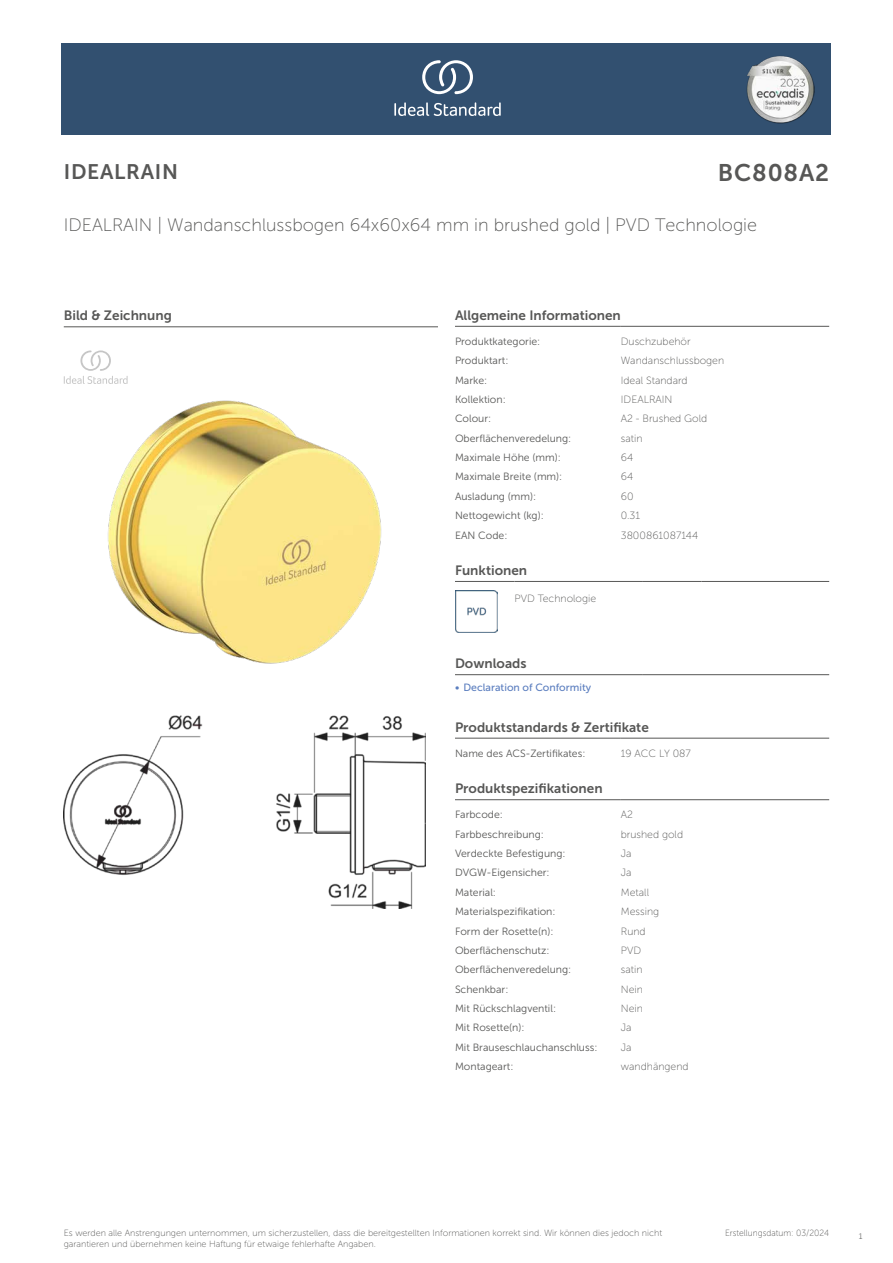
<style>
.page{position:relative;width:893px;height:1263px;background:#fff}
.page>*{position:absolute;margin:0;border:0;box-sizing:border-box;transform-origin:0 0}
.t1{font:24px "Museo Sans 700";letter-spacing:.035em;color:#575756}
.t2{font:21px "Museo Sans 700";letter-spacing:.035em;color:#575756}
.t3{font:18px "Museo Sans 100";color:#575756}
.t4{font:13.5px "Museo Sans 700";color:#575756}
.t5{font:10.5px "Museo Sans 300";color:#575756}
.t6{font:10.5px "Museo Sans 100";color:#575756}
.t7{font:10.5px "Museo Sans 500";color:#5b7ebf}
.t8{font:9px/10.8px "Museo Sans 100";color:#575756}
.t9{font:9px "Museo Sans 100";color:#575756;scale:.95 1}
.t10{font:300 9px "Calibri";color:#575756;scale:.95 1}
</style>
<div class="page">
<div style="left:62px;top:43px;width:769px;height:91px;background:#325070"></div>
<hr style="left:455px;top:326px;width:166px;height:1px;background:#575756">
<hr style="left:621px;top:326px;width:208px;height:1px;background:#575756">
<hr style="left:455px;top:581px;width:59px;height:1px;background:#575756">
<hr style="left:514px;top:581px;width:128px;height:1px;background:#575756">
<hr style="left:642px;top:581px;width:60px;height:1px;background:#575756">
<hr style="left:702px;top:581px;width:127px;height:1px;background:#575756">
<img style="left:455px;top:590px;width:42px;height:43px">
<hr style="left:455px;top:674px;width:187px;height:1px;background:#575756">
<hr style="left:642px;top:674px;width:187px;height:1px;background:#575756">
<hr style="left:455px;top:738px;width:166px;height:1px;background:#575756">
<hr style="left:621px;top:738px;width:208px;height:1px;background:#575756">
<hr style="left:455px;top:799px;width:166px;height:1px;background:#575756">
<hr style="left:621px;top:799px;width:208px;height:1px;background:#575756">
<img style="left:64px;top:715px;width:361px;height:194px">
<hr style="left:64px;top:327px;width:374px;height:1px;background:#575756">
<svg style="left:64px;top:350px;width:64px;height:34px"></svg>
<img style="left:107px;top:400px;width:275px;height:264px">
<svg style="left:394px;top:102px;width:107px;height:14px"></svg>
<svg style="left:422px;top:60px;width:51px;height:34px"></svg>
<img style="left:746px;top:56px;width:68px;height:67px">
<h2 class="t2" style="left:64px;top:160px;width:116px">IDEALRAIN</h2>
<h1 class="t1" style="left:718px;top:160px;width:113px">BC808A2</h1>
<h3 class="t3" style="left:64px;top:215px;width:695px">IDEALRAIN | Wandanschlussbogen 64x60x64 mm in brushed gold | PVD Technologie</h3>
<p class="t4" style="left:64px;top:308px;width:110px">Bild &amp; Zeichnung</p>
<p class="t4" style="left:455px;top:308px;width:167px">Allgemeine Informationen</p>
<p class="t5" style="left:455px;top:336px;width:87px">Produktkategorie:</p>
<p class="t6" style="left:621px;top:336px;width:71px">Duschzubehör</p>
<p class="t5" style="left:455px;top:355px;width:55px">Produktart:</p>
<p class="t6" style="left:621px;top:355px;width:105px">Wandanschlussbogen</p>
<p class="t5" style="left:455px;top:374px;width:34px">Marke:</p>
<p class="t6" style="left:621px;top:374px;width:68px">Ideal Standard</p>
<p class="t5" style="left:455px;top:394px;width:52px">Kollektion:</p>
<p class="t6" style="left:621px;top:394px;width:53px">IDEALRAIN</p>
<p class="t5" style="left:455px;top:413px;width:38px">Colour:</p>
<p class="t6" style="left:621px;top:413px;width:88px">A2 - Brushed Gold</p>
<p class="t5" style="left:455px;top:432px;width:118px">Oberflächenveredelung:</p>
<p class="t6" style="left:621px;top:433px;width:23px">satin</p>
<p class="t5" style="left:455px;top:452px;width:107px">Maximale Höhe (mm):</p>
<p class="t6" style="left:621px;top:452px;width:14px">64</p>
<p class="t5" style="left:455px;top:471px;width:109px">Maximale Breite (mm):</p>
<p class="t6" style="left:621px;top:471px;width:14px">64</p>
<p class="t5" style="left:455px;top:491px;width:83px">Ausladung (mm):</p>
<p class="t6" style="left:621px;top:491px;width:14px">60</p>
<p class="t5" style="left:455px;top:510px;width:90px">Nettogewicht (kg):</p>
<p class="t6" style="left:621px;top:510px;width:21px">0.31</p>
<p class="t5" style="left:455px;top:529px;width:54px">EAN Code:</p>
<p class="t6" style="left:621px;top:529px;width:79px">3800861087144</p>
<p class="t4" style="left:455px;top:563px;width:74px">Funktionen</p>
<p class="t6" style="left:514px;top:593px;width:83px">PVD Technologie</p>
<p class="t4" style="left:455px;top:656px;width:73px">Downloads</p>
<p class="t7" style="left:455px;top:682px;width:138px">• Declaration of Conformity</p>
<p class="t4" style="left:455px;top:720px;width:195px">Produktstandards &amp; Zertifikate</p>
<p class="t5" style="left:455px;top:747px;width:132px">Name des ACS-Zertifikates:</p>
<p class="t6" style="left:621px;top:748px;width:72px">19 ACC LY 087</p>
<p class="t4" style="left:455px;top:781px;width:149px">Produktspezifikationen</p>
<p class="t5" style="left:455px;top:809px;width:49px">Farbcode:</p>
<p class="t6" style="left:621px;top:809px;width:14px">A2</p>
<p class="t5" style="left:455px;top:828px;width:90px">Farbbeschreibung:</p>
<p class="t6" style="left:621px;top:828px;width:64px">brushed gold</p>
<p class="t5" style="left:455px;top:848px;width:112px">Verdeckte Befestigung:</p>
<p class="t6" style="left:621px;top:848px;width:12px">Ja</p>
<p class="t5" style="left:455px;top:867px;width:96px">DVGW-Eigensicher:</p>
<p class="t6" style="left:621px;top:867px;width:12px">Ja</p>
<p class="t5" style="left:455px;top:886px;width:43px">Material:</p>
<p class="t6" style="left:621px;top:887px;width:30px">Metall</p>
<p class="t5" style="left:455px;top:906px;width:102px">Materialspezifikation:</p>
<p class="t6" style="left:621px;top:906px;width:40px">Messing</p>
<p class="t5" style="left:455px;top:925px;width:100px">Form der Rosette(n):</p>
<p class="t6" style="left:621px;top:925px;width:26px">Rund</p>
<p class="t5" style="left:455px;top:945px;width:96px">Oberflächenschutz:</p>
<p class="t6" style="left:621px;top:945px;width:22px">PVD</p>
<p class="t5" style="left:455px;top:964px;width:118px">Oberflächenveredelung:</p>
<p class="t6" style="left:621px;top:964px;width:23px">satin</p>
<p class="t5" style="left:455px;top:983px;width:55px">Schenkbar:</p>
<p class="t6" style="left:621px;top:983px;width:24px">Nein</p>
<p class="t5" style="left:455px;top:1003px;width:103px">Mit Rückschlagventil:</p>
<p class="t6" style="left:621px;top:1003px;width:24px">Nein</p>
<p class="t5" style="left:455px;top:1022px;width:71px">Mit Rosette(n):</p>
<p class="t6" style="left:621px;top:1022px;width:12px">Ja</p>
<p class="t5" style="left:455px;top:1041px;width:144px">Mit Brauseschlauchanschluss:</p>
<p class="t6" style="left:621px;top:1041px;width:12px">Ja</p>
<p class="t5" style="left:455px;top:1061px;width:60px">Montageart:</p>
<p class="t6" style="left:621px;top:1061px;width:69px">wandhängend</p>
<p class="t8" style="left:64px;top:1227px;width:600px">Es werden alle Anstrengungen unternommen, um sicherzustellen, dass die bereitgestellten Informationen korrekt sind. Wir können dies jedoch nicht garantieren und übernehmen keine Haftung für etwaige fehlerhafte Angaben.</p>
<p class="t9" style="left:725px;top:1228px;width:111px">Erstellungsdatum: 03/2024</p>
<p class="t10" style="left:858px;top:1230px;width:6px">1</p>
</div>
